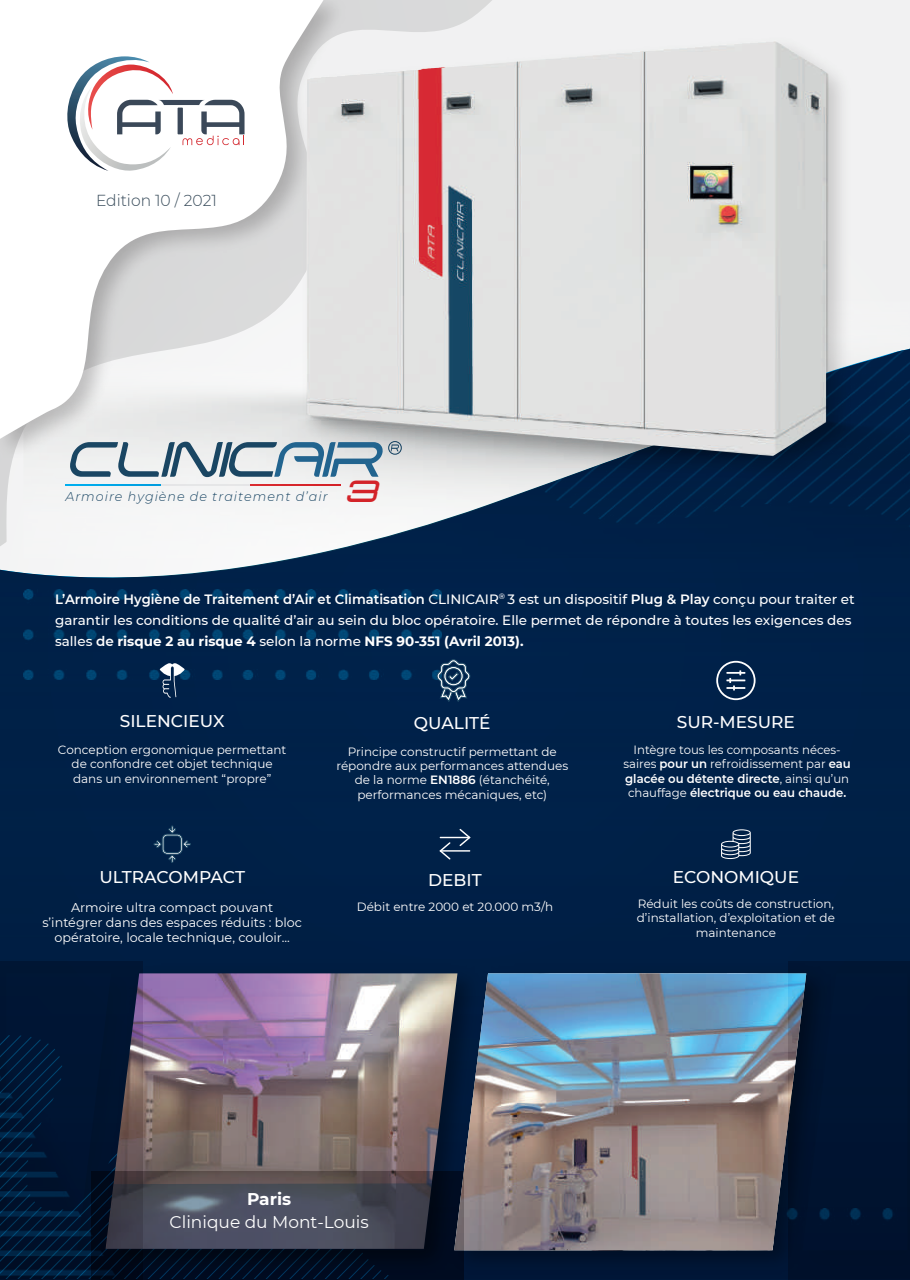
<style>
.page{position:relative;width:910px;height:1280px;background:#fff}
.page>*{position:absolute;margin:0;border:0;box-sizing:border-box;transform-origin:0 0}
.t1{font:italic 500 31.2px "Arkitech";color:#d32329}
.t2{font:500 16.95px "Montserrat";color:#fff}
.t3{font:16.95px "Montserrat";color:#fff}
.t4{font:700 16.95px "Montserrat";color:#fff}
.t5{font:300 15.9px "Montserrat";color:#304454}
.t6{font:500 13.5px/21.3px "Montserrat";color:#fff}
.t7{font:12.75px/15.3px "Montserrat";color:#fff;text-align:center}
.t8{font:italic 300 12.75px "Montserrat";letter-spacing:.075em;color:#1a4664}
.t9{font:12px/14.4px "Montserrat";color:#fff;text-align:center}
.s1{font-weight:600}
.s2{font-weight:700}
</style>
<div class="page">
<div style="left:0;top:614px;width:910px;height:347px;background:#002148"></div>
<img style="left:24px;top:614px;width:418px;height:65px">
<img style="left:0;top:0;width:910px;height:614px">
<img style="left:507px;top:39px;width:319px;height:417px">
<svg style="left:0;top:0;width:507px;height:546px"></svg>
<div style="left:388px;top:441px;width:14px;height:14px;border:1px solid #1a4664;border-radius:50%"></div>
<svg style="left:391px;top:444px;width:8px;height:7px"></svg>
<hr style="left:161px;top:485px;width:90px;height:1px;background:#bcbdc0">
<hr style="left:65px;top:485px;width:96px;height:1px;background:#00a6e7">
<hr style="left:251px;top:485px;width:90px;height:1px;background:#d6262b">
<svg style="left:70px;top:442px;width:313px;height:35px"></svg>
<svg style="left:721px;top:829px;width:30px;height:30px"></svg>
<svg style="left:440px;top:842px;width:10px;height:17px"></svg>
<hr style="left:440px;top:850px;width:30px;height:2px;background:#fff">
<svg style="left:459px;top:829px;width:11px;height:17px"></svg>
<hr style="left:440px;top:837px;width:30px;height:1px;background:#fff">
<img style="left:83px;top:943px;width:786px;height:337px">
<img style="left:432px;top:973px;width:22px;height:198px">
<img style="left:454px;top:973px;width:334px;height:277px">
<img style="left:0;top:961px;width:142px;height:319px">
<img style="left:788px;top:961px;width:122px;height:319px">
<div style="left:803px;top:973px;width:104px;height:277px;background:#001432"></div>
<img style="left:92px;top:1171px;width:372px;height:109px">
<svg style="left:6px;top:973px;width:426px;height:277px;background:#595567"></svg>
<svg style="left:154px;top:825px;width:37px;height:38px"></svg>
<svg style="left:716px;top:661px;width:39px;height:39px;background:#37506f"></svg>
<svg style="left:436px;top:659px;width:35px;height:43px;background:#31506f"></svg>
<svg style="left:160px;top:663px;width:25px;height:35px"></svg>
<h3 class="t5" style="left:96px;top:189px;width:122px">Edition 10 / 2021</h3>
<p class="t8" style="left:65px;top:487px;width:264px">Armoire hygiène de traitement d’air</p>
<h1 class="t1" style="left:343px;top:470px;width:46px">3</h1>
<p class="t6" style="left:55px;top:588px;width:801px"><span class="s1">L’Armoire Hygiène de Traitement d’Air et Climatisation</span> CLINICAIR<sup>®</sup> 3 est un dispositif <span class="s1">Plug &amp; Play</span> conçu pour traiter et garantir les conditions de qualité d’air au sein du bloc opératoire. Elle permet de répondre à toutes les exigences des salles <span class="s1">de</span> <span class="s2">risque 2 au risque 4</span> selon la norme <span class="s2">NFS 90-351 (Avril 2013).</span></p>
<h2 class="t2" style="left:120px;top:709px;width:106px">SILENCIEUX</h2>
<h2 class="t2" style="left:414px;top:711px;width:78px">QUALITÉ</h2>
<p class="t9" style="left:58px;top:742px;width:230px">Conception ergonomique permettant de confondre cet objet technique dans un environnement “propre”</p>
<p class="t9" style="left:336px;top:744px;width:233px">Principe constructif permettant de répondre aux performances attendues de la norme <span class="s1">EN1886</span> (étanchéité, performances mécaniques, etc)</p>
<h2 class="t2" style="left:99px;top:865px;width:147px">ULTRACOMPACT</h2>
<p class="t7" style="left:42px;top:899px;width:261px">Armoire ultra compact pouvant s’intégrer dans des espaces réduits : bloc opératoire, locale technique, couloir...</p>
<h2 class="t2" style="left:428px;top:868px;width:55px">DEBIT</h2>
<p class="t9" style="left:357px;top:899px;width:198px">Débit entre 2000 et 20.000 m3/h</p>
<h2 class="t2" style="left:677px;top:710px;width:120px">SUR-MESURE</h2>
<p class="t9" style="left:623px;top:742px;width:229px">Intègre tous les composants néces&shy;saires <span class="s1">pour un</span> refroidissement par <span class="s1">eau glacée ou détente directe</span>, ainsi qu’un chauffage <span class="s1">électrique ou eau chaude.</span></p>
<h2 class="t2" style="left:673px;top:865px;width:128px">ECONOMIQUE</h2>
<p class="t9" style="left:637px;top:896px;width:200px">Réduit les coûts de construction, d’installation, d’exploitation et de maintenance</p>
<h2 class="t4" style="left:247px;top:1186px;width:46px">Paris</h2>
<h2 class="t3" style="left:170px;top:1210px;width:201px">Clinique du Mont-Louis</h2>
</div>
